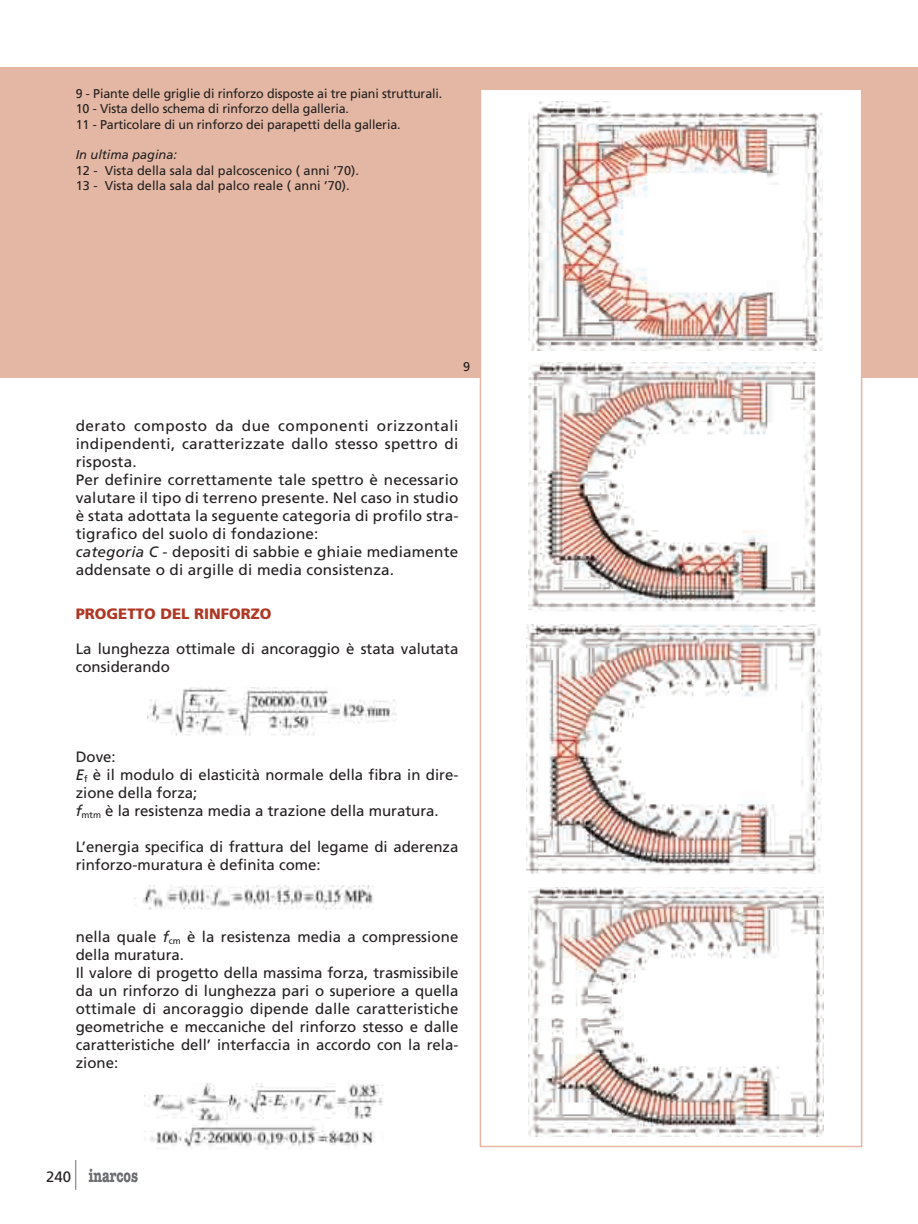
<style>
.page{position:relative;width:918px;height:1224px;background:#fff}
.page>*{position:absolute;margin:0;border:0;box-sizing:border-box;transform-origin:0 0}
.t1{font:700 18px "American Typewriter";color:#6c6d70;scale:.72 1}
.t2{font:15px/18px "Frutiger";color:#231f20}
.t3{font:900 15px "Frutiger";color:#af3723}
.t4{font:12.75px/15.3px "Frutiger";letter-spacing:-.01em;color:#231f20}
.t5{font:italic 12.75px "Frutiger";color:#231f20}
.s1{font-style:italic}
.s2{font-family:"Frutiger";font-weight:400;font-size:15px;color:#231f20}
</style>
<div class="page">
<div style="left:905px;top:67px;width:13px;height:311px;background:#e3b7a3"></div>
<div style="left:0;top:67px;width:905px;height:311px;background:#e3b7a3"></div>
<div style="left:480px;top:89px;width:382px;height:1058px;background:#fff"></div>
<div style="left:480px;top:89px;width:382px;height:1058px;border:2px solid #e3b7a3"></div>
<hr style="left:75px;top:1160px;width:1px;height:30px;background:#6c6d70">
<img style="left:144px;top:1084px;width:240px;height:66px">
<img style="left:134px;top:886px;width:239px;height:24px">
<img style="left:148px;top:688px;width:249px;height:48px">
<img style="left:528px;top:101px;width:295px;height:250px">
<img style="left:528px;top:887px;width:295px;height:250px">
<img style="left:526px;top:624px;width:295px;height:250px">
<img style="left:528px;top:362px;width:288px;height:250px">
<p class="t4" style="left:76px;top:87px;width:368px">9 - Piante delle griglie di rinforzo disposte ai tre piani strutturali.<br>10 - Vista dello schema di rinforzo della galleria.<br>11 - Particolare di un rinforzo dei parapetti della galleria.</p>
<p class="t5" style="left:76px;top:150px;width:103px">In ultima pagina:</p>
<p class="t4" style="left:76px;top:164px;width:285px">12 - Vista della sala dal palcoscenico ( anni ’70).<br>13 - Vista della sala dal palco reale ( anni ’70).</p>
<p class="t4" style="left:463px;top:360px;width:9px">9</p>
<p class="t2" style="left:76px;top:418px;width:384px">derato composto da due componenti orizzontali indipendenti, caratterizzate dallo stesso spettro di risposta.<br>Per definire correttamente tale spettro è necessario valutare il tipo di terreno presente. Nel caso in studio è stata adottata la seguente categoria di profilo stra&shy;tigrafico del suolo di fondazione:<br><span class="s1">categoria C</span> - depositi di sabbie e ghiaie mediamente addensate o di argille di media consistenza.</p>
<p class="t3" style="left:76px;top:608px;width:197px">PROGETTO DEL RINFORZO</p>
<p class="t2" style="left:76px;top:641px;width:384px">La lunghezza ottimale di ancoraggio è stata valutata considerando</p>
<p class="t2" style="left:76px;top:749px;width:384px">Dove:<br><span class="s1">E</span><sub>f</sub> è il modulo di elasticità normale della fibra in dire&shy;zione della forza;<br><span class="s1">f</span><sub>mtm</sub> è la resistenza media a trazione della muratura.</p>
<p class="t2" style="left:76px;top:839px;width:384px">L’energia specifica di frattura del legame di aderenza rinforzo-muratura è definita come:</p>
<p class="t2" style="left:76px;top:929px;width:384px">nella quale <span class="s1">f</span><sub>cm</sub> è la resistenza media a compressione della muratura.<br>Il valore di progetto della massima forza, trasmissibile da un rinforzo di lunghezza pari o superiore a quella ottimale di ancoraggio dipende dalle caratteristiche geometriche e meccaniche del rinforzo stesso e dalle caratteristiche dell’ interfaccia in accordo con la rela&shy;zione:</p>
<p class="t1" style="left:46px;top:1170px;width:129px"><span class="s2">240</span> inarcos</p>
</div>
